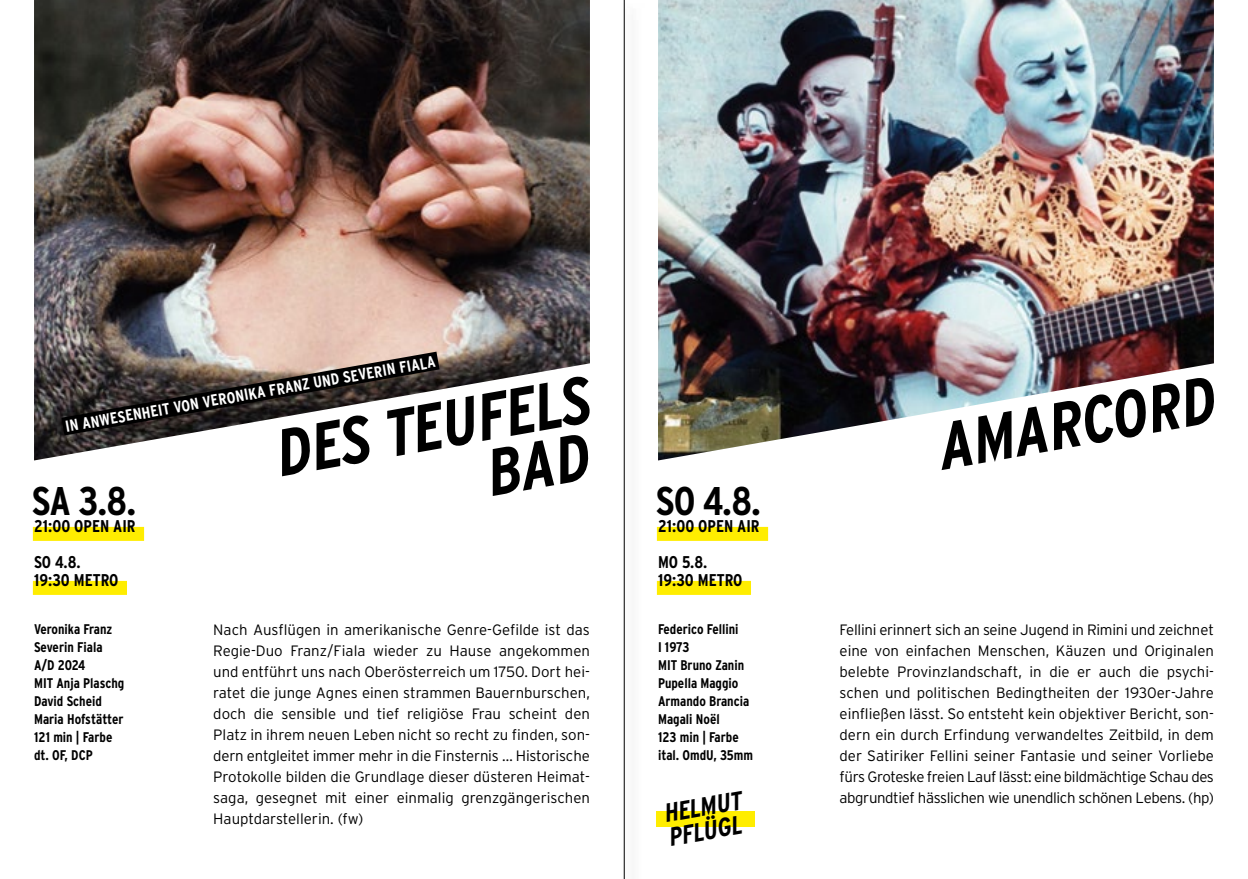
<style>
.page{position:relative;width:1248px;height:879px;background:#fff}
.page>*{position:absolute;margin:0;border:0;box-sizing:border-box;transform-origin:0 0}
.t1{font:italic 700 66px "Interstate Condensed";color:#000}
.t2{font:700 40px "Interstate Condensed";color:#000}
.t3{font:italic 700 26px/24px "Interstate Condensed";color:#000}
.t4{font:700 17px/36px "Interstate Condensed";color:#000}
.t5{font:700 16px "Interstate Condensed";color:#fff}
.t6{font:300 15px/21px "Interstate";letter-spacing:-.025em;color:#000;text-align:justify}
.t7{font:700 14px/18px "Interstate Condensed";color:#000}
</style>
<div class="page">
<img style="left:34px;top:0;width:556px;height:460px">
<img style="left:658px;top:0;width:555px;height:460px">
<div style="left:657px;top:527px;width:111px;height:14px;background:#ffed00"></div>
<div style="left:657px;top:581px;width:94px;height:14px;background:#ffed00"></div>
<div style="left:33px;top:527px;width:111px;height:14px;background:#ffed00"></div>
<div style="left:33px;top:581px;width:94px;height:14px;background:#ffed00"></div>
<svg style="left:42px;top:340px;width:417px;height:107px"></svg>
<div style="left:656px;top:810px;width:98px;height:16px;background:#ffed00"></div>
<div style="left:620px;top:0;width:24px;height:879px;background:#fafafa"></div>
<hr style="left:624px;top:0;width:1px;height:879px;background:#000">
<svg style="left:484px;top:433px;width:106px;height:27px"></svg>
<p class="t5" style="left:64px;top:418px;width:377px;rotate:-10deg">IN ANWESENHEIT VON VERONIKA FRANZ UND SEVERIN FIALA</p>
<h1 class="t1" style="left:271px;top:417px;width:320px;rotate:-10deg">DES TEUFELS</h1>
<h1 class="t1" style="left:934px;top:410px;width:281px;rotate:-10deg">AMARCORD</h1>
<h2 class="t2" style="left:32px;top:478px;width:106px">SA 3.8.</h2>
<p class="t4" style="left:34px;top:508px;width:103px">21:00 OPEN AIR<br>SO 4.8.</p>
<p class="t4" style="left:34px;top:562px;width:86px">19:30 METRO</p>
<p class="t7" style="left:34px;top:620px;width:92px">Veronika Franz<br>Severin Fiala<br>A/D 2024<br>MIT Anja Plaschg<br>David Scheid<br>Maria Hofstätter<br>121 min | Farbe dt. OF, DCP</p>
<h2 class="t2" style="left:655px;top:478px;width:107px">SO 4.8.</h2>
<p class="t4" style="left:658px;top:508px;width:103px">21:00 OPEN AIR<br>MO 5.8.</p>
<p class="t4" style="left:658px;top:562px;width:86px">19:30 METRO</p>
<p class="t6" style="left:213px;top:619px;width:378px">Nach Ausflügen in amerikanische Genre-Gefilde ist das Regie-Duo Franz/Fiala wieder zu Hause angekommen und entführt uns nach Oberösterreich um 1750. Dort hei&shy;ratet die junge Agnes einen strammen Bauernburschen, doch die sensible und tief religiöse Frau scheint den Platz in ihrem neuen Leben nicht so recht zu finden, son&shy;dern entgleitet immer mehr in die Finsternis … Historische Protokolle bilden die Grundlage dieser düsteren Heimat&shy;saga, gesegnet mit einer einmalig grenzgängerischen Hauptdarstellerin. (fw)</p>
<p class="t7" style="left:658px;top:620px;width:96px">Federico Fellini<br>I 1973<br>MIT Bruno Zanin<br>Pupella Maggio<br>Armando Brancia<br>Magali Noël<br>123 min | Farbe ital. OmdU, 35mm</p>
<h3 class="t3" style="left:663px;top:801px;width:80px;rotate:-10deg">HELMUT<br>PFLÜGL</h3>
<p class="t6" style="left:839px;top:619px;width:376px">Fellini erinnert sich an seine Jugend in Rimini und zeichnet eine von einfachen Menschen, Käuzen und Originalen belebte Provinzlandschaft, in die er auch die psychi&shy;schen und politischen Bedingtheiten der 1930er-Jahre einfließen lässt. So entsteht kein objektiver Bericht, son&shy;dern ein durch Erfindung verwandeltes Zeitbild, in dem der Satiriker Fellini seiner Fantasie und seiner Vorliebe fürs Groteske freien Lauf lässt: eine bildmächtige Schau des abgrundtief hässlichen wie unendlich schönen Lebens. (hp)</p>
</div>
